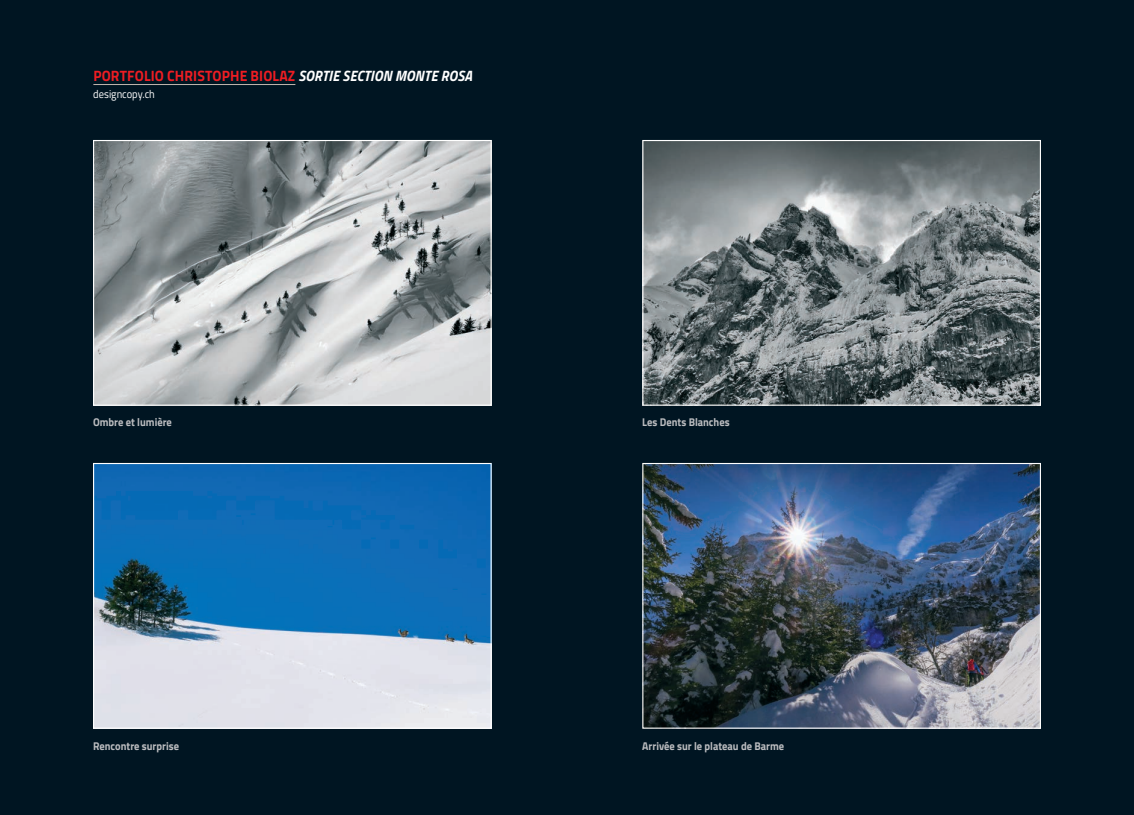
<style>
.page{position:relative;width:1134px;height:815px;background:#001522}
.page>*{position:absolute;margin:0;border:0;box-sizing:border-box;transform-origin:0 0}
.t1{font:700 15px "Titillium Web";letter-spacing:.01em;color:#ee1d23;scale:.93 1}
.t2{font:700 11.25px "Titillium Web";color:#bcbdc0;scale:.93 1}
.t3{font:11.25px "Titillium Web";color:#fff;scale:.93 1}
.s1{font-style:italic;color:#fff}
</style>
<div class="page">
<img style="left:95px;top:142px;width:395px;height:262px">
<div style="left:93px;top:140px;width:399px;height:266px;border:1px solid #fff"></div>
<img style="left:644px;top:465px;width:395px;height:262px">
<div style="left:642px;top:463px;width:399px;height:266px;border:1px solid #fff"></div>
<img style="left:644px;top:142px;width:395px;height:262px">
<div style="left:642px;top:140px;width:399px;height:266px;border:1px solid #fff"></div>
<img style="left:95px;top:465px;width:395px;height:262px">
<div style="left:93px;top:463px;width:399px;height:266px;border:1px solid #fff"></div>
<hr style="left:93px;top:84px;width:202px;height:1px;background:#c1b6b0">
<p class="t1" style="left:93px;top:64px;width:409px">PORTFOLIO CHRISTOPHE BIOLAZ <span class="s1">SORTIE SECTION MONTE ROSA</span></p>
<p class="t3" style="left:93px;top:86px;width:68px">designcopy.ch</p>
<p class="t2" style="left:93px;top:413px;width:86px">Ombre et lumière</p>
<p class="t2" style="left:642px;top:414px;width:95px">Les Dents Blanches</p>
<p class="t2" style="left:93px;top:738px;width:94px">Rencontre surprise</p>
<p class="t2" style="left:642px;top:738px;width:154px">Arrivée sur le plateau de Barme</p>
</div>
